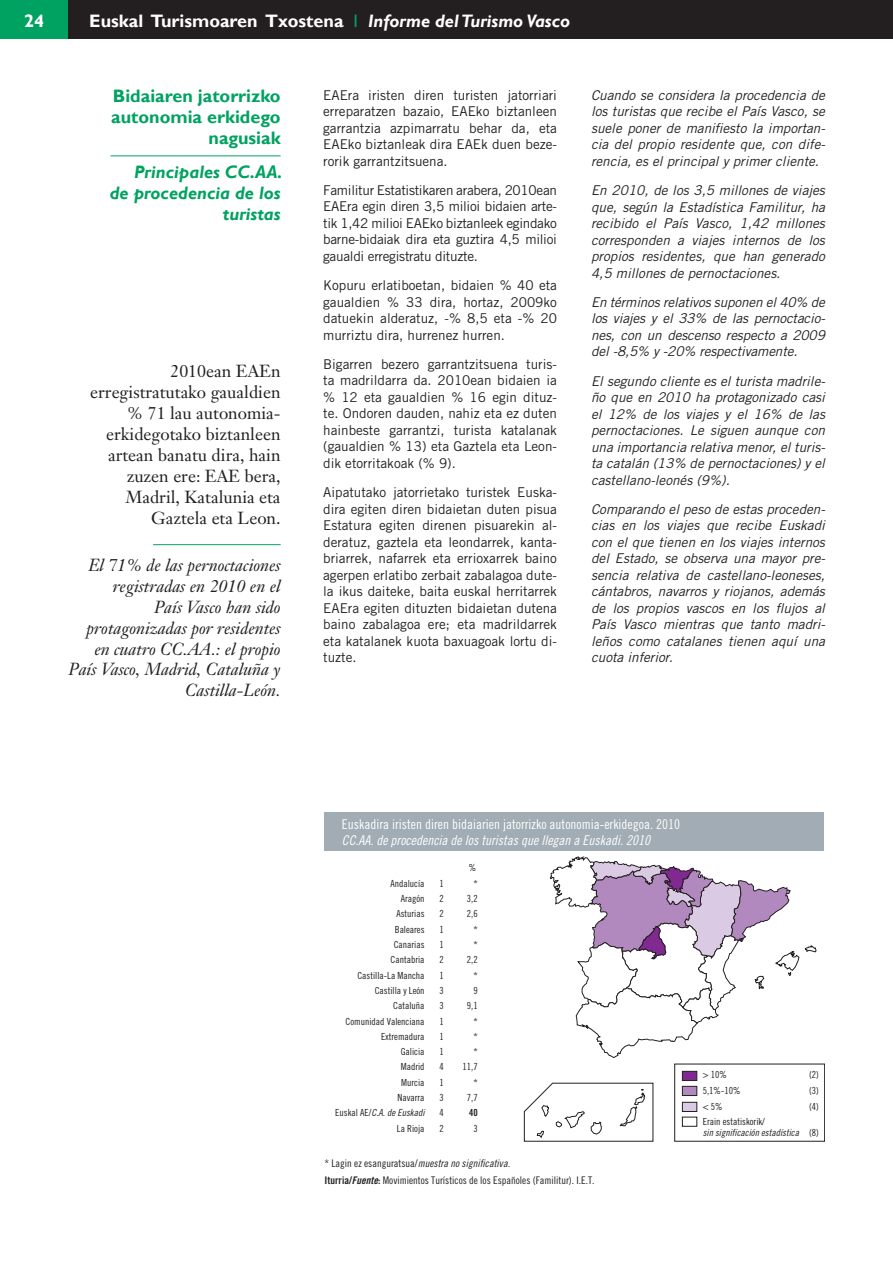
<style>
.page{position:relative;width:893px;height:1263px;background:#fff}
.page>*{position:absolute;margin:0;border:0;box-sizing:border-box;transform-origin:0 0}
.t1{font:700 18px "Gill Sans";color:#fff}
.t2{font:700 18px/21px "Gill Sans";color:#00a261;text-align:right}
.t3{font:italic 700 18px/21px "Gill Sans";color:#00a261;text-align:right}
.t4{font:italic 17.25px/21px "Janson Text";color:#231f20;text-align:right}
.t5{font:17.25px/21px "Janson Text";color:#231f20;text-align:right}
.t6{font:13.5px/16.5px "Trade Gothic";color:#231f20;text-align:justify}
.t7{font:italic 13.5px/16.5px "Trade Gothic";color:#231f20;text-align:justify}
.t8{font:13.5px "Trade Gothic Cond Eighteen";color:#fff}
.t9{font:13.5px "Trade Gothic Cond Eighteen Obl";color:#fff}
.t10{font:10.5px "Trade Gothic Cond Eighteen";color:#231f20}
.t11{font:10.5px "Trade Gothic Cond Eighteen Obl";color:#231f20}
.t12{font:9.75px "Trade Gothic Cond Eighteen";color:#231f20}
.t13{font:9.75px "Trade Gothic Cond Eighteen Obl";color:#231f20}
.t14{font:9.75px "Trade Gothic Bold Cond Twenty";color:#231f20}
.s1{font-weight:400;color:#00a261}
.s2{font-style:italic}
.s3{font-family:"Trade Gothic Cond Eighteen"}
.s4{font-family:"Trade Gothic Bold Cond Twenty"}
.s5{font-family:"Trade Gothic Bold Cond Twenty Obl"}
</style>
<div class="page">
<div style="left:68px;top:0;width:825px;height:38px;background:#231f20"></div>
<div style="left:0;top:0;width:68px;height:38px;background:#00a261"></div>
<hr style="left:111px;top:155px;width:170px;height:1px;background:#00a261">
<hr style="left:153px;top:544px;width:128px;height:1px;background:#00a261">
<div style="left:325px;top:812px;width:499px;height:39px;background:#a1acb4"></div>
<svg style="left:524px;top:856px;width:301px;height:286px"></svg>
<h1 class="t1" style="left:24px;top:10px;width:21px">24</h1>
<h1 class="t1" style="left:89px;top:10px;width:482px">Euskal Turismoaren Txostena <span class="s1">Ӏ</span> <span class="s2">Informe del Turismo Vasco</span></h1>
<h1 class="t2" style="left:111px;top:86px;width:171px">Bidaiaren jatorrizko autonomia erkidego nagusiak</h1>
<h1 class="t3" style="left:110px;top:161px;width:174px">Principales CC.AA.<br>de procedencia de los turistas</h1>
<p class="t5" style="left:90px;top:360px;width:192px">2010ean EAEn erregistratutako gaualdien % 71 lau autonomia&shy;erkidegotako biztanleen artean banatu dira, hain zuzen ere: EAE bera,<br>Madril, Katalunia eta<br>Gaztela eta Leon.</p>
<p class="t4" style="left:68px;top:554px;width:214px">El 71% de las pernoctaciones registradas en 2010 en el<br>País Vasco han sido protagonizadas por residentes en cuatro CC.AA.: el propio<br>País Vasco, Madrid, Cataluña y<br>Castilla-León.</p>
<p class="t6" style="left:323px;top:86px;width:235px">EAEra iristen diren turisten jatorriari erreparatzen bazaio, EAEko biztanleen garrantzia azpimarratu behar da, eta EAEko biztanleak dira EAEk duen beze&shy;rorik garrantzitsuena.</p>
<p class="t6" style="left:323px;top:182px;width:235px">Familitur Estatistikaren arabera, 2010ean EAEra egin diren 3,5 milioi bidaien arte&shy;tik 1,42 milioi EAEko biztanleek egindako barne-bidaiak dira eta guztira 4,5 milioi gaualdi erregistratu dituzte.</p>
<p class="t6" style="left:323px;top:277px;width:235px">Kopuru erlatiboetan, bidaien % 40 eta gaualdien % 33 dira, hortaz, 2009ko datuekin alderatuz, -% 8,5 eta -% 20 murriztu dira, hurrenez hurren.</p>
<p class="t6" style="left:323px;top:356px;width:235px">Bigarren bezero garrantzitsuena turis&shy;ta madrildarra da. 2010ean bidaien ia % 12 eta gaualdien % 16 egin dituz&shy;te. Ondoren dauden, nahiz eta ez duten hainbeste garrantzi, turista katalanak (gaualdien % 13) eta Gaztela eta Leon&shy;dik etorritakoak (% 9).</p>
<p class="t6" style="left:323px;top:484px;width:235px">Aipatutako jatorrietako turistek Euska&shy;dira egiten diren bidaietan duten pisua Estatura egiten direnen pisuarekin al&shy;deratuz, gaztela eta leondarrek, kanta&shy;briarrek, nafarrek eta errioxarrek baino agerpen erlatibo zerbait zabalagoa dute&shy;la ikus daiteke, baita euskal herritarrek EAEra egiten dituzten bidaietan dutena baino zabalagoa ere; eta madrildarrek eta katalanek kuota baxuagoak lortu di&shy;tuzte.</p>
<p class="t7" style="left:591px;top:87px;width:236px">Cuando se considera la procedencia de los turistas que recibe el País Vasco, se suele poner de manifiesto la importan&shy;cia del propio residente que, con dife&shy;rencia, es el principal y primer cliente.</p>
<p class="t7" style="left:591px;top:182px;width:235px">En 2010, de los 3,5 millones de viajes que, según la Estadística Familitur, ha recibido el País Vasco, 1,42 millones corresponden a viajes internos de los propios residentes, que han generado 4,5 millones de pernoctaciones.</p>
<p class="t7" style="left:591px;top:294px;width:236px">En términos relativos suponen el 40% de los viajes y el 33% de las pernoctacio&shy;nes, con un descenso respecto a 2009 del -8,5% y -20% respectivamente.</p>
<p class="t7" style="left:591px;top:372px;width:236px">El segundo cliente es el turista madrile&shy;ño que en 2010 ha protagonizado casi el 12% de los viajes y el 16% de las pernoctaciones. Le siguen aunque con una importancia relativa menor, el turis&shy;ta catalán (13% de pernoctaciones) y el castellano-leonés (9%).</p>
<p class="t7" style="left:591px;top:501px;width:236px">Comparando el peso de estas proceden&shy;cias en los viajes que recibe Euskadi con el que tienen en los viajes internos del Estado, se observa una mayor pre&shy;sencia relativa de castellano-leoneses, cántabros, navarros y riojanos, además de los propios vascos en los flujos al País Vasco mientras que tanto madri&shy;leños como catalanes tienen aquí una cuota inferior.</p>
<p class="t8" style="left:342px;top:816px;width:340px">Euskadira iristen diren bidaiarien jatorrizko autonomia-erkidegoa. 2010</p>
<p class="t9" style="left:342px;top:832px;width:310px">CC.AA. de procedencia de los turistas que llegan a Euskadi. 2010</p>
<p class="t12" style="left:469px;top:861px;width:9px">%</p>
<p class="t12" style="left:390px;top:877px;width:36px">Andalucía</p>
<p class="t12" style="left:440px;top:877px;width:6px">1</p>
<p class="t12" style="left:473px;top:877px;width:6px">*</p>
<p class="t12" style="left:401px;top:893px;width:25px">Aragón</p>
<p class="t12" style="left:440px;top:893px;width:6px">2</p>
<p class="t12" style="left:467px;top:893px;width:12px">3,2</p>
<p class="t12" style="left:396px;top:908px;width:30px">Asturias</p>
<p class="t12" style="left:440px;top:908px;width:6px">2</p>
<p class="t12" style="left:467px;top:908px;width:12px">2,6</p>
<p class="t12" style="left:395px;top:923px;width:31px">Baleares</p>
<p class="t12" style="left:440px;top:923px;width:6px">1</p>
<p class="t12" style="left:473px;top:923px;width:6px">*</p>
<p class="t12" style="left:394px;top:939px;width:32px">Canarias</p>
<p class="t12" style="left:440px;top:939px;width:6px">1</p>
<p class="t12" style="left:473px;top:939px;width:6px">*</p>
<p class="t12" style="left:390px;top:954px;width:36px">Cantabria</p>
<p class="t12" style="left:440px;top:954px;width:6px">2</p>
<p class="t12" style="left:467px;top:954px;width:12px">2,2</p>
<p class="t12" style="left:357px;top:969px;width:69px">Castilla-La Mancha</p>
<p class="t12" style="left:440px;top:969px;width:6px">1</p>
<p class="t12" style="left:473px;top:969px;width:6px">*</p>
<p class="t12" style="left:375px;top:985px;width:51px">Castilla y León</p>
<p class="t12" style="left:440px;top:985px;width:6px">3</p>
<p class="t12" style="left:473px;top:985px;width:6px">9</p>
<p class="t12" style="left:393px;top:1000px;width:33px">Cataluña</p>
<p class="t12" style="left:440px;top:1000px;width:6px">3</p>
<p class="t12" style="left:467px;top:1000px;width:12px">9,1</p>
<p class="t12" style="left:346px;top:1015px;width:81px">Comunidad Valenciana</p>
<p class="t12" style="left:440px;top:1015px;width:6px">1</p>
<p class="t12" style="left:473px;top:1015px;width:6px">*</p>
<p class="t12" style="left:381px;top:1030px;width:45px">Extremadura</p>
<p class="t12" style="left:440px;top:1030px;width:6px">1</p>
<p class="t12" style="left:473px;top:1030px;width:6px">*</p>
<p class="t12" style="left:401px;top:1046px;width:25px">Galicia</p>
<p class="t12" style="left:440px;top:1046px;width:6px">1</p>
<p class="t12" style="left:473px;top:1046px;width:6px">*</p>
<p class="t12" style="left:401px;top:1061px;width:25px">Madrid</p>
<p class="t12" style="left:440px;top:1061px;width:6px">4</p>
<p class="t12" style="left:463px;top:1061px;width:17px">11,7</p>
<p class="t12" style="left:401px;top:1076px;width:25px">Murcia</p>
<p class="t12" style="left:440px;top:1076px;width:6px">1</p>
<p class="t12" style="left:473px;top:1076px;width:6px">*</p>
<p class="t12" style="left:397px;top:1092px;width:29px">Navarra</p>
<p class="t12" style="left:440px;top:1092px;width:6px">3</p>
<p class="t12" style="left:467px;top:1092px;width:12px">7,7</p>
<p class="t13" style="left:335px;top:1107px;width:91px"><span class="s3">E uskal AE/</span>C.A. de Euskadi</p>
<p class="t12" style="left:440px;top:1107px;width:6px">4</p>
<p class="t14" style="left:469px;top:1107px;width:10px">40</p>
<p class="t12" style="left:397px;top:1122px;width:29px">La Rioja</p>
<p class="t12" style="left:440px;top:1122px;width:6px">2</p>
<p class="t12" style="left:473px;top:1122px;width:6px">3</p>
<p class="t11" style="left:325px;top:1157px;width:187px"><span class="s3">* Lagin ez esanguratsua/</span>muestra no significativa.</p>
<p class="t10" style="left:325px;top:1174px;width:271px"><span class="s4">Iturria/</span><span class="s5">Fuente</span><span class="s4">:</span> Movimientos Turísticos de los Españoles (Familitur). I.E.T.</p>
<p class="t12" style="left:703px;top:1069px;width:26px">&gt; 10%</p>
<p class="t12" style="left:809px;top:1069px;width:11px">(2)</p>
<p class="t12" style="left:703px;top:1085px;width:39px">5,1%-10%</p>
<p class="t12" style="left:809px;top:1085px;width:11px">(3)</p>
<p class="t12" style="left:703px;top:1100px;width:21px">&lt; 5%</p>
<p class="t12" style="left:809px;top:1100px;width:11px">(4)</p>
<p class="t12" style="left:703px;top:1116px;width:64px">Erain estatiskorik/</p>
<p class="t13" style="left:703px;top:1126px;width:118px">sin significación estadística <span class="s3">(8)</span></p>
</div>
